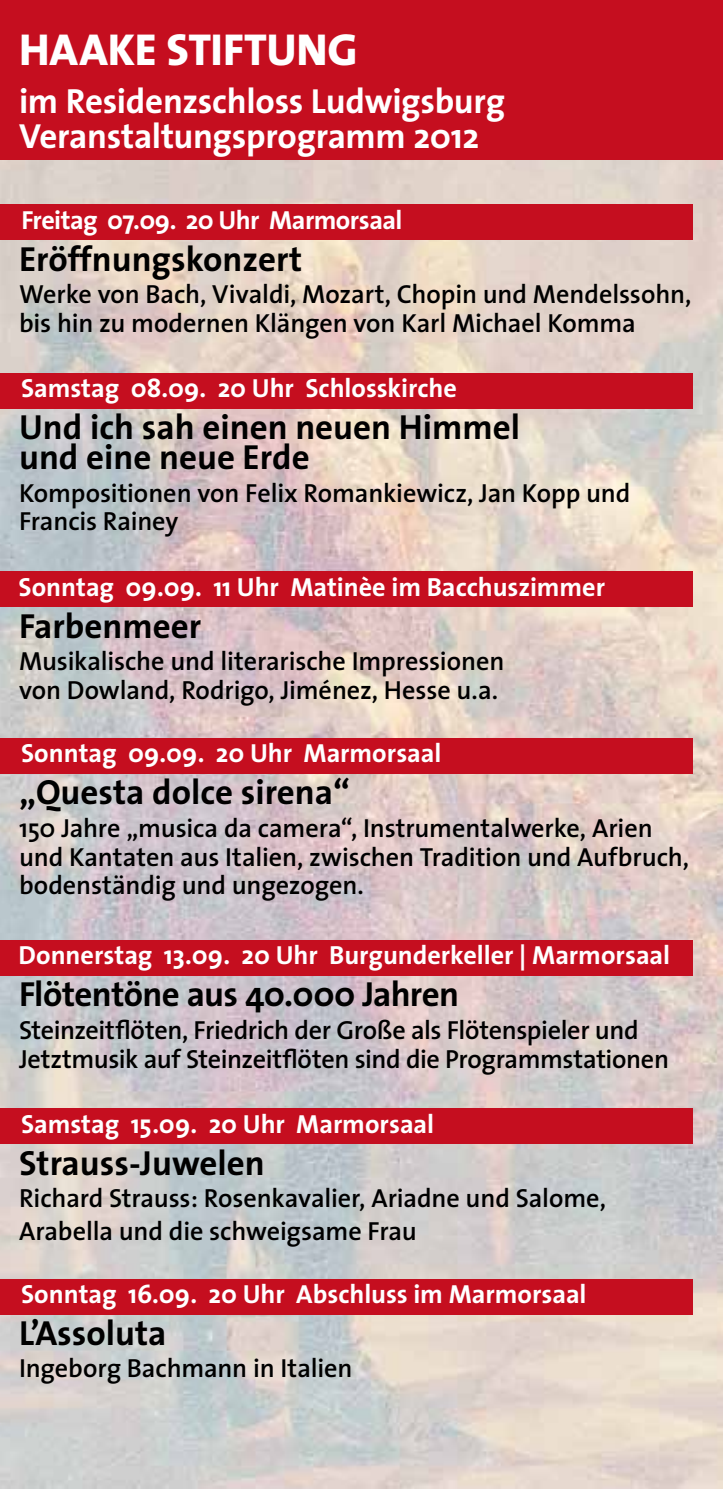
<style>
.page{position:relative;width:723px;height:1489px;background:#fff}
.page>*{position:absolute;margin:0;border:0;box-sizing:border-box;transform-origin:0 0}
.t1{font:800 45px "The Sans";color:#fff}
.t2{font:700 35px/30px "The Sans";color:#000}
.t3{font:700 35px/35px "The Sans";letter-spacing:-.01em;color:#fff}
.t4{font:600 26.25px/28.8px "The Sans";letter-spacing:-.01em;color:#000}
.t5{font:700 26.25px "The Sans";letter-spacing:-.005em;color:#fff}
</style>
<div class="page">
<img style="left:0;top:159px;width:723px;height:1329px">
<div style="left:0;top:0;width:723px;height:159px;background:#c50e1f"></div>
<div style="left:0;top:204px;width:692px;height:36px;background:#c50e1f"></div>
<div style="left:0;top:373px;width:692px;height:35px;background:#c50e1f"></div>
<div style="left:0;top:738px;width:692px;height:35px;background:#c50e1f"></div>
<div style="left:0;top:940px;width:692px;height:35px;background:#c50e1f"></div>
<div style="left:0;top:1108px;width:692px;height:35px;background:#c50e1f"></div>
<div style="left:0;top:1278px;width:692px;height:36px;background:#c50e1f"></div>
<div style="left:0;top:571px;width:692px;height:36px;background:#c50e1f"></div>
<h1 class="t1" style="left:19px;top:12px;width:340px">HAAKE STIFTUNG</h1>
<h2 class="t3" style="left:19px;top:82px;width:488px">im Residenzschloss Ludwigsburg<br>Veranstaltungsprogramm 2012</h2>
<p class="t5" style="left:21px;top:198px;width:383px">Freitag 07.09. 20 Uhr Marmorsaal</p>
<h2 class="t2" style="left:19px;top:243px;width:285px">Eröffnungskonzert</h2>
<p class="t4" style="left:19px;top:279px;width:674px">Werke von Bach, Vivaldi, Mozart, Chopin und Mendelssohn, bis hin zu modernen Klängen von Karl Michael Komma</p>
<p class="t5" style="left:21px;top:366px;width:437px">Samstag 08.09. 20 Uhr Schlosskirche</p>
<h2 class="t2" style="left:19px;top:411px;width:503px">Und ich sah einen neuen Himmel und eine neue Erde</h2>
<p class="t4" style="left:19px;top:477px;width:613px">Kompositionen von Felix Romankiewicz, Jan Kopp und<br>Francis Rainey</p>
<p class="t5" style="left:19px;top:564px;width:588px">Sonntag 09.09. 11 Uhr Matinèe im Bacchuszimmer</p>
<h2 class="t2" style="left:19px;top:610px;width:184px">Farbenmeer</h2>
<p class="t4" style="left:19px;top:646px;width:487px">Musikalische und literarische Impressionen von Dowland, Rodrigo, Jiménez, Hesse u.a.</p>
<p class="t5" style="left:21px;top:731px;width:422px">Sonntag 09.09. 20 Uhr Marmorsaal</p>
<h2 class="t2" style="left:19px;top:776px;width:333px">„Questa dolce sirena“</h2>
<p class="t4" style="left:19px;top:812px;width:671px">150 Jahre „musica da camera“, Instrumentalwerke, Arien und Kantaten aus Italien, zwischen Tradition und Aufbruch, bodenständig und ungezogen.</p>
<p class="t5" style="left:19px;top:933px;width:653px">Donnerstag 13.09. 20 Uhr Burgunderkeller | Marmorsaal</p>
<h2 class="t2" style="left:19px;top:978px;width:442px">Flötentöne aus 40.000 Jahren</h2>
<p class="t4" style="left:19px;top:1014px;width:651px">Steinzeitflöten, Friedrich der Große als Flötenspieler und<br>Jetztmusik auf Steinzeitflöten sind die Programmstationen</p>
<p class="t5" style="left:21px;top:1101px;width:415px">Samstag 15.09. 20 Uhr Marmorsaal</p>
<h2 class="t2" style="left:19px;top:1146px;width:247px">Strauss-Juwelen</h2>
<p class="t4" style="left:19px;top:1181px;width:588px;line-height:32.5px">Richard Strauss: Rosenkavalier, Ariadne und Salome,<br>Arabella und die schweigsame Frau</p>
<p class="t5" style="left:21px;top:1271px;width:567px">Sonntag 16.09. 20 Uhr Abschluss im Marmorsaal</p>
<h2 class="t2" style="left:19px;top:1316px;width:149px">L’Assoluta</h2>
<p class="t4" style="left:19px;top:1353px;width:335px">Ingeborg Bachmann in Italien</p>
</div>
